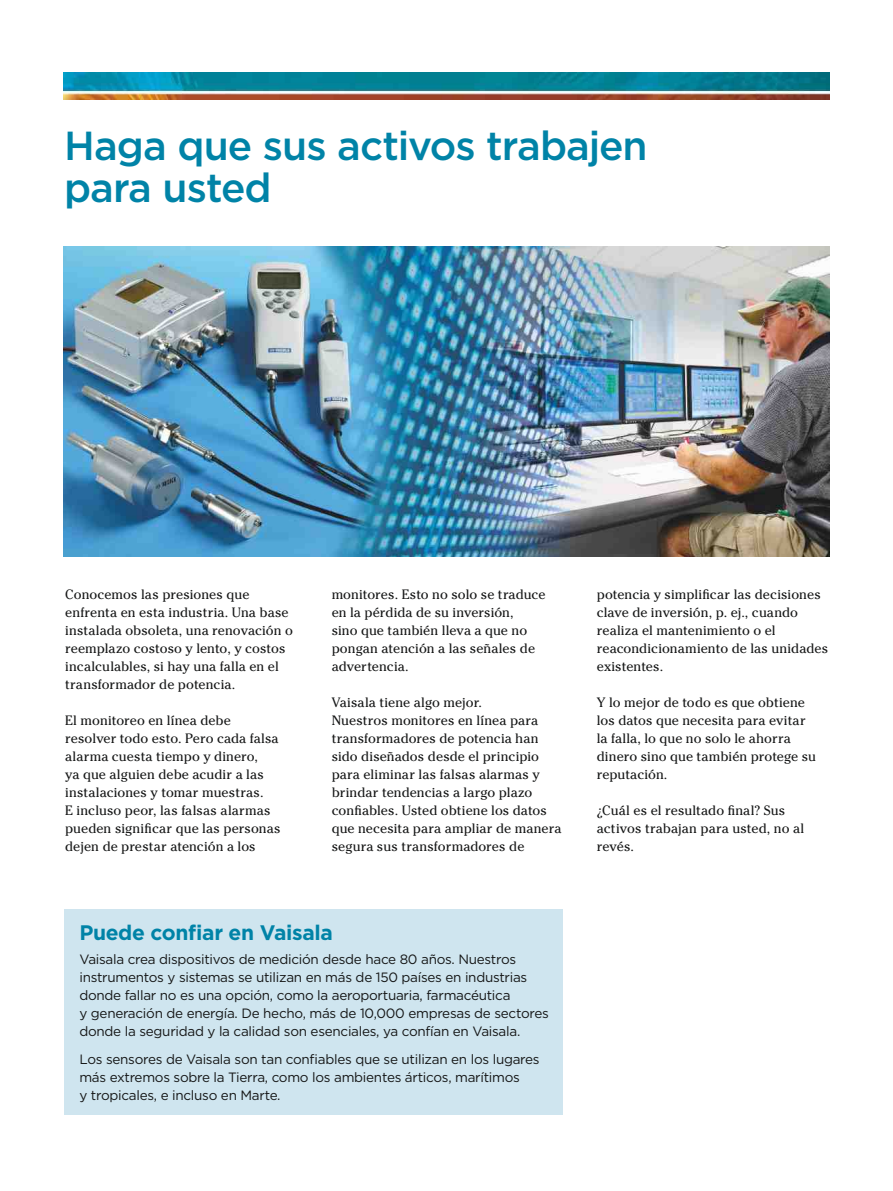
<style>
.page{position:relative;width:893px;height:1191px;background:#fff}
.page>*{position:absolute;margin:0;border:0;box-sizing:border-box;transform-origin:0 0}
.t1{font:500 40.5px/42px "Gotham";letter-spacing:-.025em;color:#0083a7}
.t2{font:700 21px "Gotham";letter-spacing:-.015em;color:#0083a7}
.t3{font:13.5px/18px "Cheltenham Std";letter-spacing:.005em;color:#151616}
.t4{font:13.5px/18px "Gotham";letter-spacing:-.02em;color:#151616}
</style>
<div class="page">
<img style="left:64px;top:72px;width:765px;height:28px">
<div style="left:64px;top:909px;width:499px;height:205px;background:#cfe5ef"></div>
<img style="left:63px;top:247px;width:766px;height:310px">
<h1 class="t1" style="left:64px;top:124px;width:585px">Haga que sus activos trabajen para usted</h1>
<p class="t3" style="left:65px;top:585px;width:229px">Conocemos las presiones que enfrenta en esta industria. Una base instalada obsoleta, una renovación o reemplazo costoso y lento, y costos incalculables, si hay una falla en el transformador de potencia.</p>
<p class="t3" style="left:65px;top:711px;width:217px">El monitoreo en línea debe resolver todo esto. Pero cada falsa alarma cuesta tiempo y dinero,<br>ya que alguien debe acudir a las instalaciones y tomar muestras.<br>E incluso peor, las falsas alarmas pueden significar que las personas dejen de prestar atención a los</p>
<p class="t3" style="left:332px;top:585px;width:215px">monitores. Esto no solo se traduce en la pérdida de su inversión,<br>sino que también lleva a que no pongan atención a las señales de advertencia.</p>
<p class="t3" style="left:332px;top:693px;width:231px">Vaisala tiene algo mejor.<br>Nuestros monitores en línea para transformadores de potencia han sido diseñados desde el principio para eliminar las falsas alarmas y brindar tendencias a largo plazo confiables. Usted obtiene los datos que necesita para ampliar de manera segura sus transformadores de</p>
<h2 class="t2" style="left:79px;top:918px;width:255px">Puede confiar en Vaisala</h2>
<p class="t4" style="left:79px;top:950px;width:471px">Vaisala crea dispositivos de medición desde hace 80 años. Nuestros instrumentos y sistemas se utilizan en más de 150 países en industrias donde fallar no es una opción, como la aeroportuaria, farmacéutica<br>y generación de energía. De hecho, más de 10,000 empresas de sectores donde la seguridad y la calidad son esenciales, ya confían en Vaisala.</p>
<p class="t4" style="left:79px;top:1049px;width:462px">Los sensores de Vaisala son tan confiables que se utilizan en los lugares más extremos sobre la Tierra, como los ambientes árticos, marítimos<br>y tropicales, e incluso en Marte.</p>
<p class="t3" style="left:597px;top:585px;width:233px">potencia y simplificar las decisiones clave de inversión, p. ej., cuando realiza el mantenimiento o el reacondicionamiento de las unidades existentes.</p>
<p class="t3" style="left:597px;top:693px;width:221px">Y lo mejor de todo es que obtiene los datos que necesita para evitar la falla, lo que no solo le ahorra dinero sino que también protege su reputación.</p>
<p class="t3" style="left:597px;top:801px;width:209px">¿Cuál es el resultado final? Sus activos trabajan para usted, no al revés.</p>
</div>
